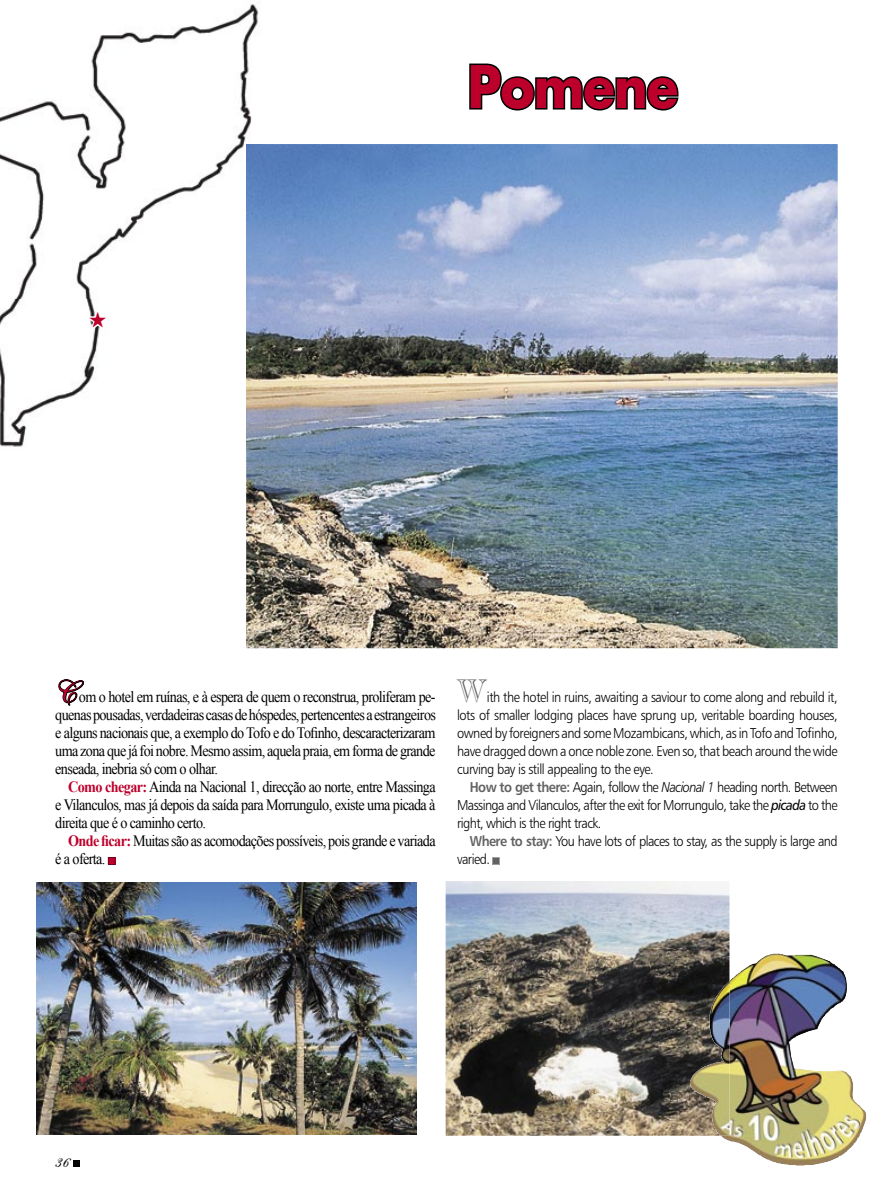
<style>
.page{position:relative;width:893px;height:1191px;background:#fff}
.page>*{position:absolute;margin:0;border:0;box-sizing:border-box;transform-origin:0 0}
.t1{font:700 57px "Futura";letter-spacing:-.015em;color:#bd002b;scale:.9 1}
.t2{font:31.8px "Caslon Openface BT";color:#626262;scale:.85 1}
.t3{font:18px "Shelley Allegro BT";color:#000}
.t4{font:15.75px/18px "Times New Roman";letter-spacing:-.045em;color:#000;text-align:justify;scale:.9 1}
.t5{font:14.25px/18px "Humanist 777 BT Light B";letter-spacing:-.045em;color:#000;text-align:justify;scale:.9 1}
.s1{font-family:"Shelley Allegro BT";font-size:30px;color:#bd002b}
.s2{font-weight:700;color:#bd002b}
.s3{font-family:"Humanist 777 BT Bold B";color:#626262}
.s4{font-family:"Humanist 777 BT Light Italic B"}
.s5{font-family:"Humanist 777 BT Italic B"}
</style>
<div class="page">
<div style="left:73px;top:1160px;width:7px;height:6px;background:#000"></div>
<img style="left:446px;top:881px;width:283px;height:254px">
<svg style="left:58px;top:679px;width:26px;height:27px"></svg>
<svg style="left:108px;top:857px;width:7px;height:7px"></svg>
<svg style="left:492px;top:857px;width:8px;height:7px"></svg>
<svg style="left:469px;top:63px;width:210px;height:48px"></svg>
<img style="left:720px;top:982px;width:76px;height:183px">
<img style="left:690px;top:982px;width:39px;height:153px">
<img style="left:246px;top:144px;width:592px;height:504px">
<img style="left:36px;top:882px;width:381px;height:252px">
<img style="left:0;top:4px;width:260px;height:443px">
<img style="left:246px;top:144px;width:15px;height:306px">
<svg style="left:81px;top:302px;width:34px;height:33px"></svg>
<h1 class="t1" style="left:467px;top:47px;width:236px">Pomene</h1>
<p class="t4" style="left:55px;top:688px;width:425px"><span class="s1">C</span>om o hotel em ruínas, e à espera de quem o reconstrua, proliferam pe&shy;quenas pousadas, verdadeiras casas de hóspedes, pertencentes a estrangeiros e alguns nacionais que, a exemplo do Tofo e do Tofinho, descaracterizaram uma zona que já foi nobre. Mesmo assim, aquela praia, em forma de grande enseada, inebria só com o olhar.</p>
<p class="t4" style="left:55px;top:778px;width:424px;text-indent:13px"><span class="s2">Como chegar:</span> Ainda na Nacional 1, direcção ao norte, entre Massinga e Vilanculos, mas já depois da saída para Morrungulo, existe uma picada à direita que é o caminho certo.</p>
<p class="t4" style="left:55px;top:832px;width:424px;text-indent:13px"><span class="s2">Onde ficar:</span> Muitas são as acomodações possíveis, pois grande e variada é a oferta.</p>
<h2 class="t2" style="left:457px;top:671px;width:35px">W</h2>
<p class="t5" style="left:457px;top:688px;width:424px;text-indent:30px">ith the hotel in ruins, awaiting a saviour to come along and rebuild it, lots of smaller lodging places have sprung up, veritable boarding houses, owned by foreigners and some Mozambicans, which, as in Tofo and Tofinho, have dragged down a once noble zone. Even so, that beach around the wide curving bay is still appealing to the eye.</p>
<p class="t5" style="left:457px;top:778px;width:424px;text-indent:13px"><span class="s3">How to get there:</span> Again, follow the <span class="s4">Nacional 1</span> heading north. Between Massinga and Vilanculos, after the exit for Morrungulo, take the <span class="s5">picada</span> to the right, which is the right track.</p>
<p class="t5" style="left:457px;top:832px;width:424px;text-indent:13px"><span class="s3">Where to stay:</span> You have lots of places to stay, as the supply is large and varied.</p>
<p class="t3" style="left:55px;top:1149px;width:16px">36</p>
</div>
